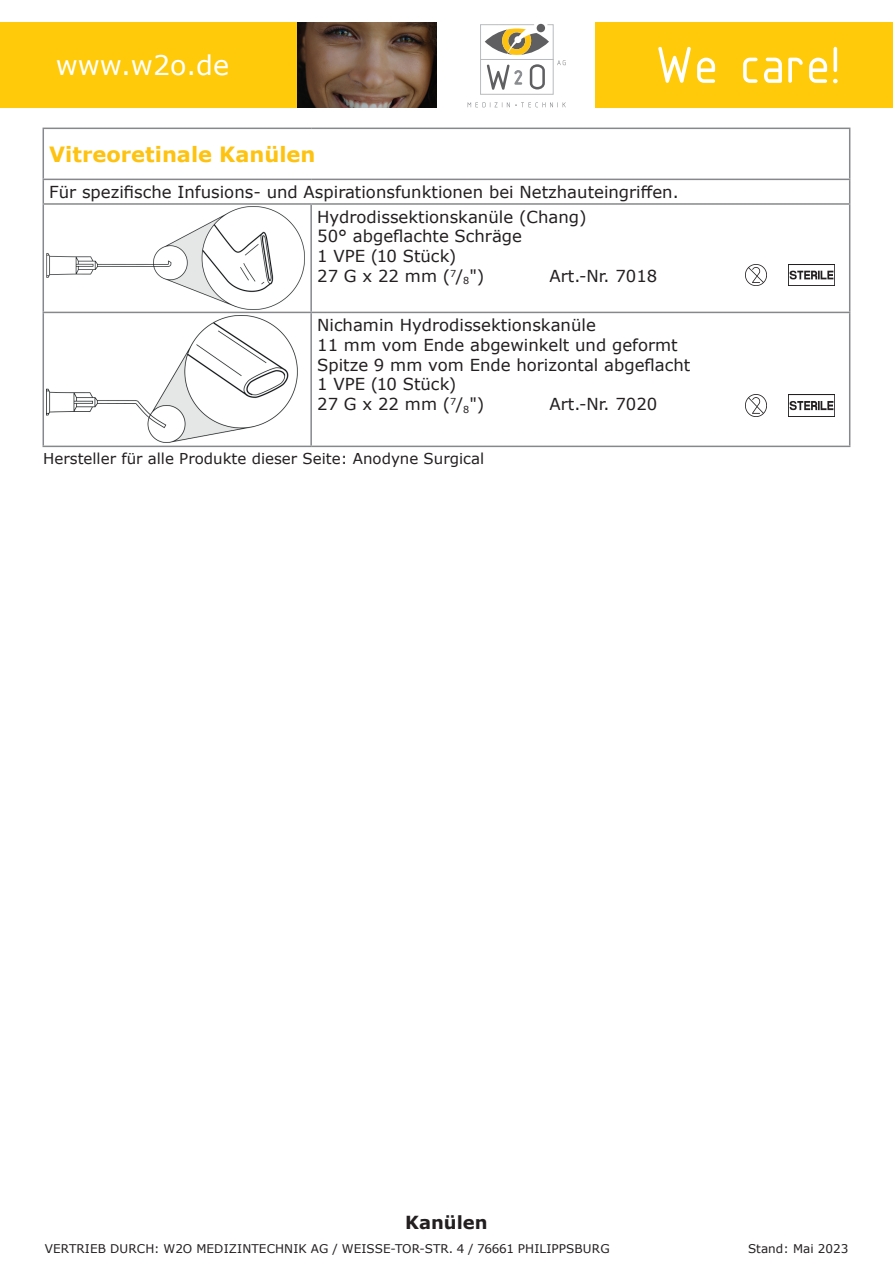
<style>
.page{position:relative;width:893px;height:1263px;background:#fff}
.page>*{position:absolute;margin:0;border:0;box-sizing:border-box;transform-origin:0 0}
.t1{font:54px "Isonorm 3098";letter-spacing:.035em;color:#fff}
.t2{font:27px "Verdana";color:#fff}
.t3{font:700 21px "Verdana";color:#fec210}
.t4{font:700 18px "Verdana";color:#231f20}
.t5{font:16.5px/19.8px "Verdana";color:#231f20}
.t6{font:15px "Verdana";color:#231f20}
.t7{font:12px "Verdana";letter-spacing:.01em;color:#231f20}
</style>
<div class="page">
<div style="left:0;top:22px;width:298px;height:85px;background:#feca0a"></div>
<div style="left:480px;top:59px;width:73px;height:36px;border:1px solid #babbbe"></div>
<svg style="left:468px;top:102px;width:98px;height:5px"></svg>
<svg style="left:480px;top:24px;width:86px;height:66px"></svg>
<div style="left:595px;top:22px;width:298px;height:85px;background:#feca0a"></div>
<img style="left:298px;top:22px;width:139px;height:85px">
<hr style="left:43px;top:129px;width:1px;height:50px;background:#86888b">
<hr style="left:849px;top:129px;width:1px;height:50px;background:#86888b">
<svg style="left:43px;top:180px;width:1px;height:23px"></svg>
<hr style="left:43px;top:205px;width:1px;height:107px;background:#86888b">
<hr style="left:43px;top:313px;width:1px;height:133px;background:#86888b">
<hr style="left:43px;top:128px;width:268px;height:1px;background:#86888b">
<hr style="left:311px;top:128px;width:539px;height:1px;background:#86888b">
<hr style="left:43px;top:179px;width:268px;height:1px;background:#86888b">
<hr style="left:311px;top:179px;width:539px;height:1px;background:#86888b">
<hr style="left:43px;top:203px;width:268px;height:2px;background:#86888b">
<hr style="left:43px;top:312px;width:268px;height:1px;background:#86888b">
<svg style="left:849px;top:180px;width:1px;height:23px"></svg>
<hr style="left:311px;top:203px;width:539px;height:2px;background:#86888b">
<hr style="left:310px;top:205px;width:2px;height:107px;background:#86888b">
<hr style="left:849px;top:205px;width:1px;height:107px;background:#86888b">
<hr style="left:311px;top:312px;width:539px;height:1px;background:#86888b">
<hr style="left:310px;top:313px;width:2px;height:133px;background:#86888b">
<hr style="left:849px;top:313px;width:1px;height:133px;background:#86888b">
<hr style="left:43px;top:446px;width:268px;height:1px;background:#86888b">
<hr style="left:311px;top:446px;width:539px;height:1px;background:#86888b">
<img style="left:47px;top:207px;width:258px;height:103px">
<img style="left:47px;top:315px;width:251px;height:128px">
<img style="left:788px;top:264px;width:46px;height:22px">
<img style="left:745px;top:264px;width:22px;height:22px">
<img style="left:788px;top:395px;width:46px;height:21px">
<img style="left:745px;top:395px;width:22px;height:21px">
<h2 class="t2" style="left:56px;top:47px;width:175px">www.w2o.de</h2>
<h1 class="t1" style="left:658px;top:38px;width:186px">We care!</h1>
<p class="t3" style="left:49px;top:139px;width:268px">Vitreoretinale Kanülen</p>
<p class="t5" style="left:317px;top:179px;width:363px;line-height:24.6px;text-indent:-268px">Für spezifische Infusions- und Aspirationsfunktionen bei Netzhauteingriffen.<br>Hydrodissektionskanüle (Chang)</p>
<p class="t5" style="left:317px;top:226px;width:206px">50° abgeflachte Schräge<br>1 VPE (10 Stück)<br>27 G x 22 mm (<sup>7</sup>/<sub>8</sub>")</p>
<p class="t5" style="left:549px;top:266px;width:109px">Art.-Nr. 7018</p>
<p class="t5" style="left:317px;top:315px;width:375px">Nichamin Hydrodissektionskanüle<br>11 mm vom Ende abgewinkelt und geformt<br>Spitze 9 mm vom Ende horizontal abgeflacht<br>1 VPE (10 Stück)<br>27 G x 22 mm (<sup>7</sup>/<sub>8</sub>")</p>
<p class="t5" style="left:549px;top:394px;width:109px">Art.-Nr. 7020</p>
<p class="t6" style="left:43px;top:448px;width:442px">Hersteller für alle Produkte dieser Seite: Anodyne Surgical</p>
<p class="t4" style="left:405px;top:1210px;width:84px">Kanülen</p>
<p class="t7" style="left:45px;top:1240px;width:566px">VERTRIEB DURCH: W2O MEDIZINTECHNIK AG / WEISSE-TOR-STR. 4 / 76661 PHILIPPSBURG</p>
<p class="t7" style="left:748px;top:1240px;width:102px">Stand: Mai 2023</p>
</div>
